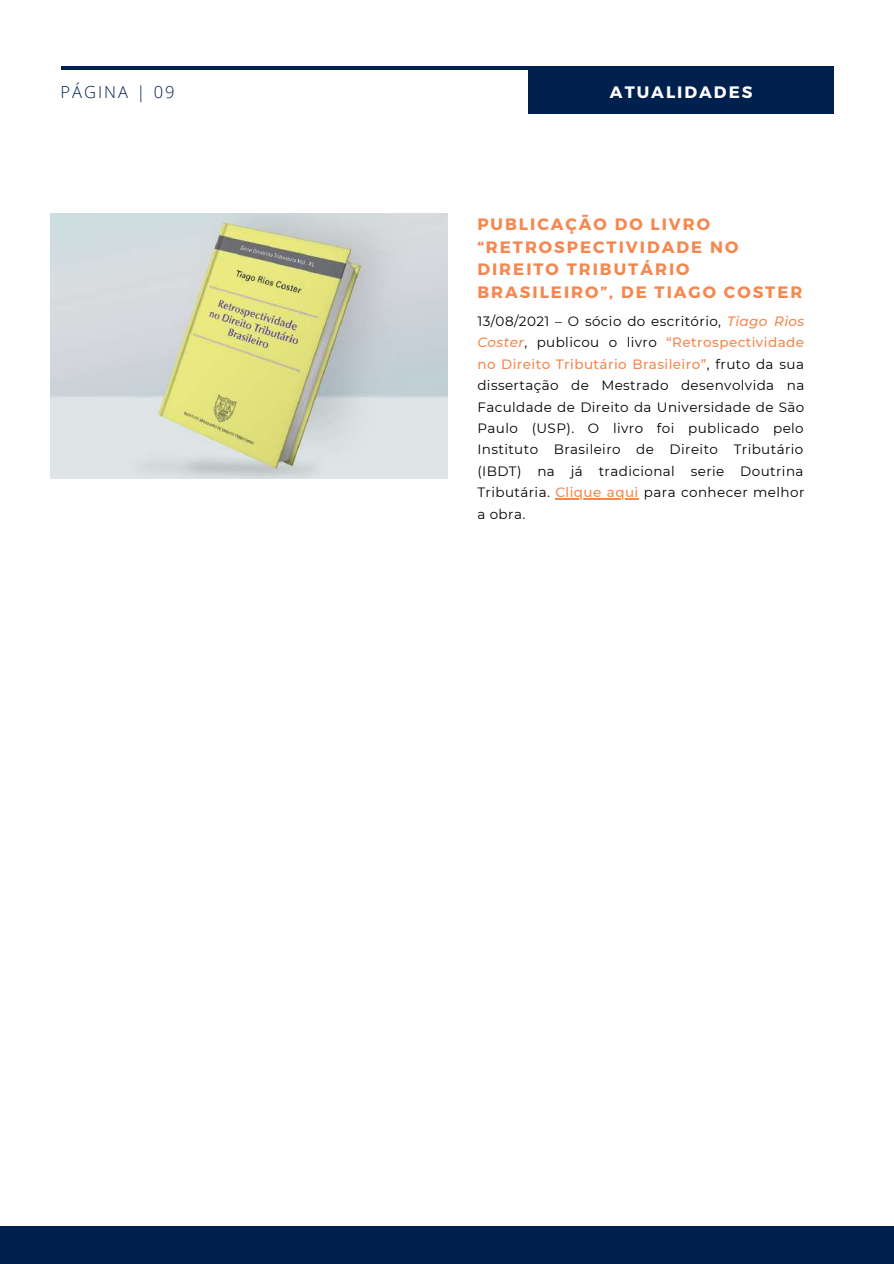
<style>
.page{position:relative;width:894px;height:1264px;background:#fff}
.page>*{position:absolute;margin:0;border:0;box-sizing:border-box;transform-origin:0 0}
.t1{font:700 16.5px/22.5px "Montserrat";letter-spacing:.12em;color:#f5874f}
.t2{font:700 16.5px "Montserrat";letter-spacing:.12em;color:#fff}
.t3{font:300 16.5px "Open Sans";letter-spacing:.12em;color:#00214d}
.t4{font:13.5px/21.5px "Montserrat";letter-spacing:.03em;color:#000;text-align:justify}
.s1{font-weight:500;font-style:italic;color:#f5874f}
.s2{font-weight:500;color:#f5874f}
</style>
<div class="page">
<div style="left:0;top:1226px;width:893px;height:37px;background:#00214d"></div>
<hr style="left:61px;top:66px;width:771px;height:4px;background:#00214d">
<div style="left:528px;top:66px;width:305px;height:48px;background:#00214d"></div>
<img style="left:51px;top:214px;width:396px;height:264px">
<hr style="left:555px;top:498px;width:51px;height:1px;background:#f5874f">
<hr style="left:606px;top:498px;width:32px;height:1px;background:#f5874f">
<p class="t3" style="left:61px;top:80px;width:115px">PÁGINA | 09</p>
<p class="t2" style="left:609px;top:81px;width:144px">ATUALIDADES</p>
<p class="t1" style="left:477px;top:212px;width:326px">PUBLICAÇÃO DO LIVRO “RETROSPECTIVIDADE NO<br>DIREITO TRIBUTÁRIO<br>BRASILEIRO”, DE TIAGO COSTER</p>
<p class="t4" style="left:477px;top:310px;width:328px">13/08/2021 – O sócio do escritório, <span class="s1">Tiago Rios Coster</span>, publicou o livro <span class="s2">“Retrospectividade no Direito Tributário Brasileiro”</span>, fruto da sua dissertação de Mestrado desenvolvida na Faculdade de Direito da Universidade de São Paulo (USP). O livro foi publicado pelo Instituto Brasileiro de Direito Tributário (IBDT) na já tradicional serie Doutrina Tributária. <span class="s2">Clique aqui</span> para conhecer melhor a obra.</p>
</div>
